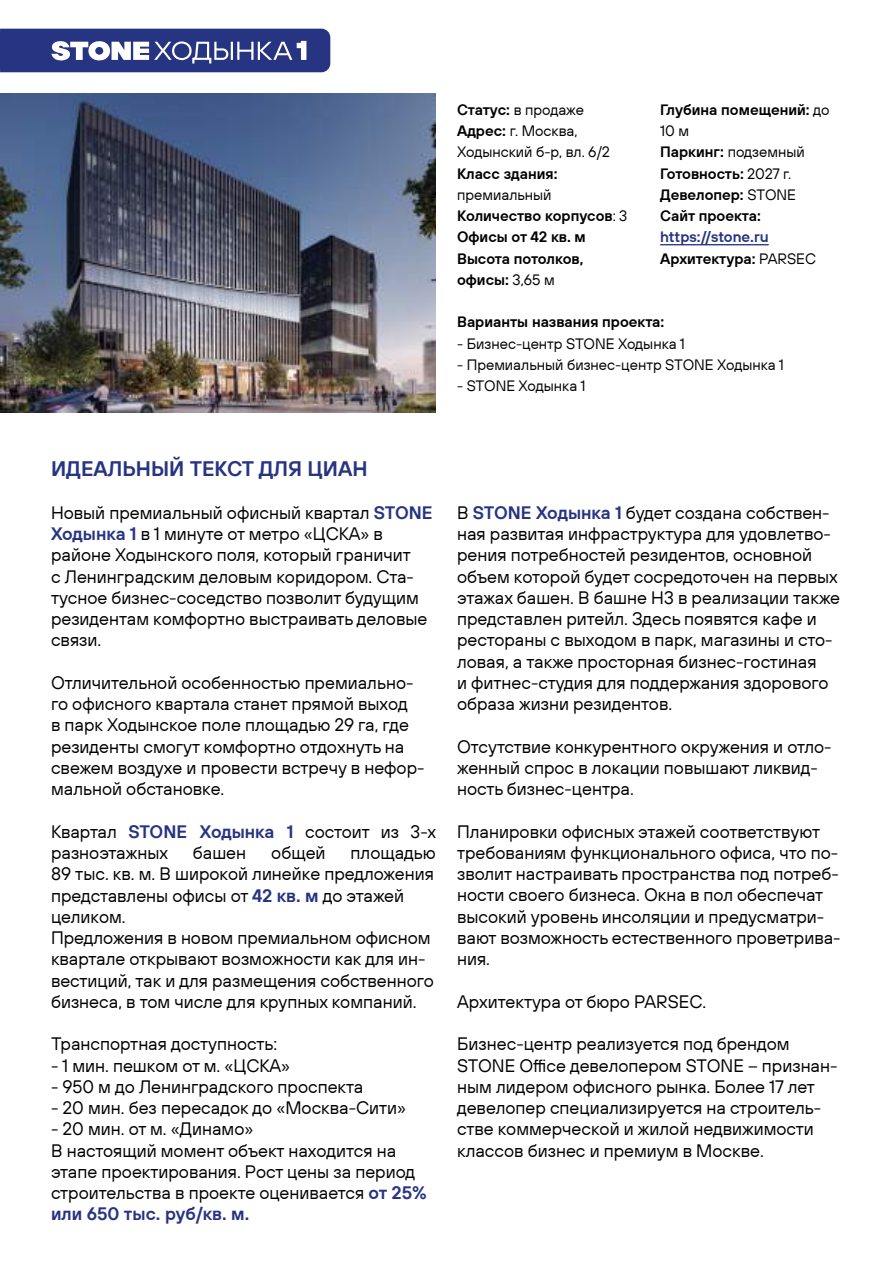
<style>
.page{position:relative;width:893px;height:1263px;background:#fff}
.page>*{position:absolute;margin:0;border:0;box-sizing:border-box;transform-origin:0 0}
.t1{font:21px "TT Hoves Pro Dm Bd";color:#273482}
.t2{font:18px/21.3px "TT Hoves Pro";color:#000}
.t3{font:18px "TT Hoves Pro Dm Bd";color:#273482}
.t4{font:15px/21.3px "TT Hoves Pro Dm Bd";color:#000}
.t5{font:15px/21.3px "TT Hoves Pro";color:#000}
.t6{font:15px/21.3px "TT Hoves Pro Dm Bd";color:#273482}
.s1{font-family:"TT Hoves Pro Dm Bd"}
.s2{font-family:"TT Hoves Pro"}
.s3{color:#000}
.s4{font-family:"TT Hoves Pro";color:#000}
.s5{font-family:"TT Hoves Pro Dm Bd";color:#273482}
</style>
<div class="page">
<img style="left:0;top:94px;width:436px;height:318px">
<hr style="left:660px;top:244px;width:109px;height:1px;background:#273482">
<svg style="left:0;top:29px;width:330px;height:43px;background:#485395"></svg>
<p class="t5" style="left:457px;top:99px;width:154px"><span class="s1">Статус:</span> в продаже<br><span class="s1">Адрес:</span> г. Москва,<br>Ходынский б-р, вл. 6/2</p>
<p class="t4" style="left:457px;top:162px;width:102px">Класс здания:</p>
<p class="t5" style="left:457px;top:184px;width:96px">премиальный</p>
<p class="t4" style="left:457px;top:205px;width:172px">Количество корпусов<span class="s2">: 3<br></span>Офисы от 42 кв. м<br>Высота потолков, офисы: <span class="s2">3,65 м</span></p>
<p class="t4" style="left:660px;top:98px;width:171px">Глубина помещений: <span class="s2">до</span></p>
<p class="t5" style="left:660px;top:120px;width:146px">10 м<br><span class="s1">Паркинг:</span> подземный</p>
<p class="t4" style="left:660px;top:162px;width:137px">Готовность: <span class="s2">2027 г.<br></span>Девелопер: <span class="s2">STONE<br></span>Сайт проекта:</p>
<p class="t6" style="left:660px;top:226px;width:157px">https://stone.ru<br><span class="s3">Архитектура:</span> <span class="s4">PARSEC</span></p>
<p class="t4" style="left:457px;top:311px;width:209px">Варианты названия проекта:</p>
<p class="t5" style="left:457px;top:332px;width:229px">- Бизнес-центр STONE Ходынка 1</p>
<p class="t5" style="left:457px;top:354px;width:328px">- Премиальный бизнес-центр STONE Ходынка 1</p>
<p class="t5" style="left:457px;top:375px;width:130px">- STONE Ходынка 1</p>
<p class="t1" style="left:51px;top:455px;width:318px">ИДЕАЛЬНЫЙ ТЕКСТ ДЛЯ ЦИАН</p>
<p class="t2" style="left:51px;top:501px;width:383px">Новый премиальный офисный квартал <span class="s5">STONE Ходынка 1</span> в 1 минуте от метро «ЦСКА» в районе Ходынского поля, который граничит<br>с Ленинградским деловым коридором. Ста&shy;тусное бизнес-соседство позволит будущим резидентам комфортно выстраивать деловые связи.</p>
<p class="t2" style="left:51px;top:672px;width:375px">Отличительной особенностью премиально&shy;го офисного квартала станет прямой выход<br>в парк Ходынское поле площадью 29 га, где резиденты смогут комфортно отдохнуть на свежем воздухе и провести встречу в нефор&shy;мальной обстановке.</p>
<p class="t2" style="left:51px;top:820px;width:387px">Квартал <span class="s5">STONE Ходынка 1</span> состоит из 3-х разноэтажных</p>
<p class="t2" style="left:193px;top:842px;width:55px">башен</p>
<p class="t2" style="left:271px;top:842px;width:56px">общей</p>
<p class="t2" style="left:51px;top:842px;width:386px;text-indent:300px">площадью 89 тыс. кв. м. В широкой линейке предложения представлены офисы от <span class="s5">42 кв. м</span> до этажей целиком.<br>Предложения в новом премиальном офисном квартале открывают возможности как для ин&shy;вестиций, так и для размещения собственного бизнеса, в том числе для крупных компаний.</p>
<p class="t2" style="left:51px;top:1033px;width:228px">Транспортная доступность:</p>
<p class="t2" style="left:51px;top:1054px;width:241px">- 1 мин. пешком от м. «ЦСКА»</p>
<p class="t2" style="left:51px;top:1075px;width:314px">- 950 м до Ленинградского проспекта</p>
<p class="t2" style="left:51px;top:1097px;width:357px">- 20 мин. без пересадок до «Москва-Сити»</p>
<p class="t2" style="left:51px;top:1118px;width:377px">- 20 мин. от м. «Динамо»<br>В настоящий момент объект находится на этапе проектирования. Рост цены за период строительства в проекте оценивается <span class="s5">от 25%</span></p>
<p class="t3" style="left:51px;top:1202px;width:200px">или 650 тыс. руб/кв. м.</p>
<p class="t2" style="left:457px;top:501px;width:385px">В <span class="s5">STONE Ходынка 1</span> будет создана собствен&shy;ная развитая инфраструктура для удовлетво&shy;рения потребностей резидентов, основной объем которой будет сосредоточен на первых этажах башен. В башне H3 в реализации также представлен ритейл. Здесь появятся кафе и рестораны с выходом в парк, магазины и сто&shy;ловая, а также просторная бизнес-гостиная<br>и фитнес-студия для поддержания здорового образа жизни резидентов.</p>
<p class="t2" style="left:457px;top:735px;width:376px">Отсутствие конкурентного окружения и отло&shy;женный спрос в локации повышают ликвид&shy;ность бизнес-центра.</p>
<p class="t2" style="left:457px;top:820px;width:385px">Планировки офисных этажей соответствуют требованиям функционального офиса, что по&shy;зволит настраивать пространства под потреб&shy;ности своего бизнеса. Окна в пол обеспечат высокий уровень инсоляции и предусматри&shy;вают возможность естественного проветрива&shy;ния.</p>
<p class="t2" style="left:457px;top:990px;width:251px">Архитектура от бюро PARSEC.</p>
<p class="t2" style="left:457px;top:1033px;width:382px">Бизнес-центр реализуется под брендом STONE Office девелопером STONE – признан&shy;ным лидером офисного рынка. Более 17 лет девелопер специализируется на строитель&shy;стве коммерческой и жилой недвижимости классов бизнес и премиум в Москве.</p>
</div>
